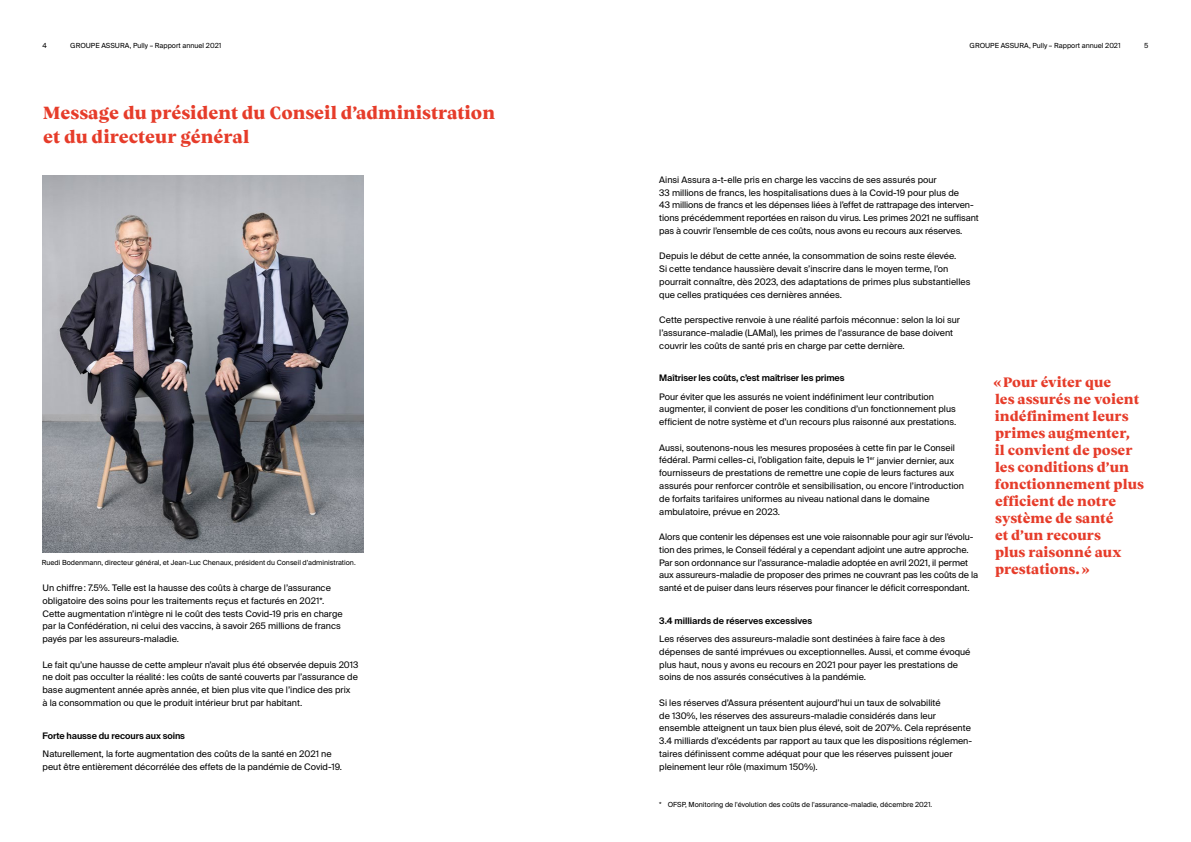
<style>
.page{position:relative;width:1191px;height:842px;background:#fff}
.page>*{position:absolute;margin:0;border:0;box-sizing:border-box;transform-origin:0 0}
.t1{font:800 18px/24px "Vesterbro";color:#e63c2a}
.t2{font:800 14px/17px "Vesterbro";color:#e63c2a}
.t3{font:9px/12.8px "Suisse Intl";color:#000}
.t4{font:600 9px "Suisse Intl";letter-spacing:-.01em;color:#000}
.t5{font:7px "Suisse Intl";color:#000}
</style>
<div class="page">
<img style="left:43px;top:175px;width:321px;height:378px">
<p class="t5" style="left:43px;top:41px;width:6px">4</p>
<p class="t5" style="left:70px;top:41px;width:153px">GROUPE ASSURA, Pully – Rapport annuel 2021</p>
<p class="t5" style="left:969px;top:41px;width:153px">GROUPE ASSURA, Pully – Rapport annuel 2021</p>
<p class="t5" style="left:1144px;top:41px;width:6px">5</p>
<h1 class="t1" style="left:43px;top:100px;width:453px">Message du président du Conseil d’administration et du directeur général</h1>
<p class="t5" style="left:42px;top:559px;width:315px">Ruedi Bodenmann, directeur général, et Jean-Luc Chenaux, président du Conseil d’administration.</p>
<p class="t3" style="left:43px;top:582px;width:302px">Un chiffre: 7.5%. Telle est la hausse des coûts à charge de l’assurance obligatoire des soins pour les traitements reçus et facturés en 2021*.<br>Cette augmentation n’intègre ni le coût des tests Covid-19 pris en charge par la Confédération, ni celui des vaccins, à savoir 265 millions de francs payés par les assureurs-maladie.</p>
<p class="t3" style="left:43px;top:658px;width:317px">Le fait qu’une hausse de cette ampleur n’avait plus été observée depuis 2013 ne doit pas occulter la réalité: les coûts de santé couverts par l’assurance de base augmentent année après année, et bien plus vite que l’indice des prix<br>à la consommation ou que le produit intérieur brut par habitant.</p>
<p class="t4" style="left:43px;top:730px;width:144px">Forte hausse du recours aux soins</p>
<p class="t3" style="left:43px;top:747px;width:301px">Naturellement, la forte augmentation des coûts de la santé en 2021 ne peut être entièrement décorrélée des effets de la pandémie de Covid-19.</p>
<p class="t3" style="left:659px;top:173px;width:321px">Ainsi Assura a-t-elle pris en charge les vaccins de ses assurés pour<br>33 millions de francs, les hospitalisations dues à la Covid-19 pour plus de<br>43 millions de francs et les dépenses liées à l’effet de rattrapage des interven&shy;tions précédemment reportées en raison du virus. Les primes 2021 ne suffisant pas à couvrir l’ensemble de ces coûts, nous avons eu recours aux réserves.</p>
<p class="t3" style="left:659px;top:250px;width:313px">Depuis le début de cette année, la consommation de soins reste élevée.<br>Si cette tendance haussière devait s’inscrire dans le moyen terme, l’on pourrait connaître, dès 2023, des adaptations de primes plus substantielles que celles pratiquées ces dernières années.</p>
<p class="t3" style="left:659px;top:314px;width:302px">Cette perspective renvoie à une réalité parfois méconnue: selon la loi sur l’assurance-maladie (LAMal), les primes de l’assurance de base doivent couvrir les coûts de santé pris en charge par cette dernière.</p>
<p class="t4" style="left:659px;top:373px;width:187px">Maîtriser les coûts, c’est maîtriser les primes</p>
<p class="t3" style="left:659px;top:390px;width:298px">Pour éviter que les assurés ne voient indéfiniment leur contribution augmenter, il convient de poser les conditions d’un fonctionnement plus efficient de notre système et d’un recours plus raisonné aux prestations.</p>
<p class="t3" style="left:659px;top:441px;width:306px">Aussi, soutenons-nous les mesures proposées à cette fin par le Conseil fédéral. Parmi celles-ci, l’obligation faite, depuis le 1<sup>er</sup> janvier dernier, aux fournisseurs de prestations de remettre une copie de leurs factures aux assurés pour renforcer contrôle et sensibilisation, ou encore l’introduction de forfaits tarifaires uniformes au niveau national dans le domaine ambulatoire, prévue en 2023.</p>
<p class="t3" style="left:659px;top:530px;width:320px">Alors que contenir les dépenses est une voie raisonnable pour agir sur l’évolu&shy;tion des primes, le Conseil fédéral y a cependant adjoint une autre approche.<br>Par son ordonnance sur l’assurance-maladie adoptée en avril 2021, il permet aux assureurs-maladie de proposer des primes ne couvrant pas les coûts de la santé et de puiser dans leurs réserves pour financer le déficit correspondant.</p>
<p class="t4" style="left:659px;top:615px;width:154px">3.4 milliards de réserves excessives</p>
<p class="t3" style="left:659px;top:633px;width:313px">Les réserves des assureurs-maladie sont destinées à faire face à des dépenses de santé imprévues ou exceptionnelles. Aussi, et comme évoqué plus haut, nous y avons eu recours en 2021 pour payer les prestations de soins de nos assurés consécutives à la pandémie.</p>
<p class="t3" style="left:659px;top:696px;width:313px">Si les réserves d’Assura présentent aujourd’hui un taux de solvabilité<br>de 130%, les réserves des assureurs-maladie considérés dans leur ensemble atteignent un taux bien plus élevé, soit de 207%. Cela représente 3.4 milliards d’excédents par rapport au taux que les dispositions réglemen&shy;taires définissent comme adéquat pour que les réserves puissent jouer pleinement leur rôle (maximum 150%).</p>
<p class="t5" style="left:659px;top:800px;width:274px">* OFSP, Monitoring de l'évolution des coûts de l'assurance-maladie, décembre 2021.</p>
<h2 class="t2" style="left:993px;top:373px;width:152px">«Pour éviter que<br>les assurés ne voient indéfiniment leurs primes augmenter,<br>il convient de poser les conditions d’un fonctionnement plus efficient de notre système de santé<br>et d’un recours<br>plus raisonné aux prestations.»</h2>
</div>
